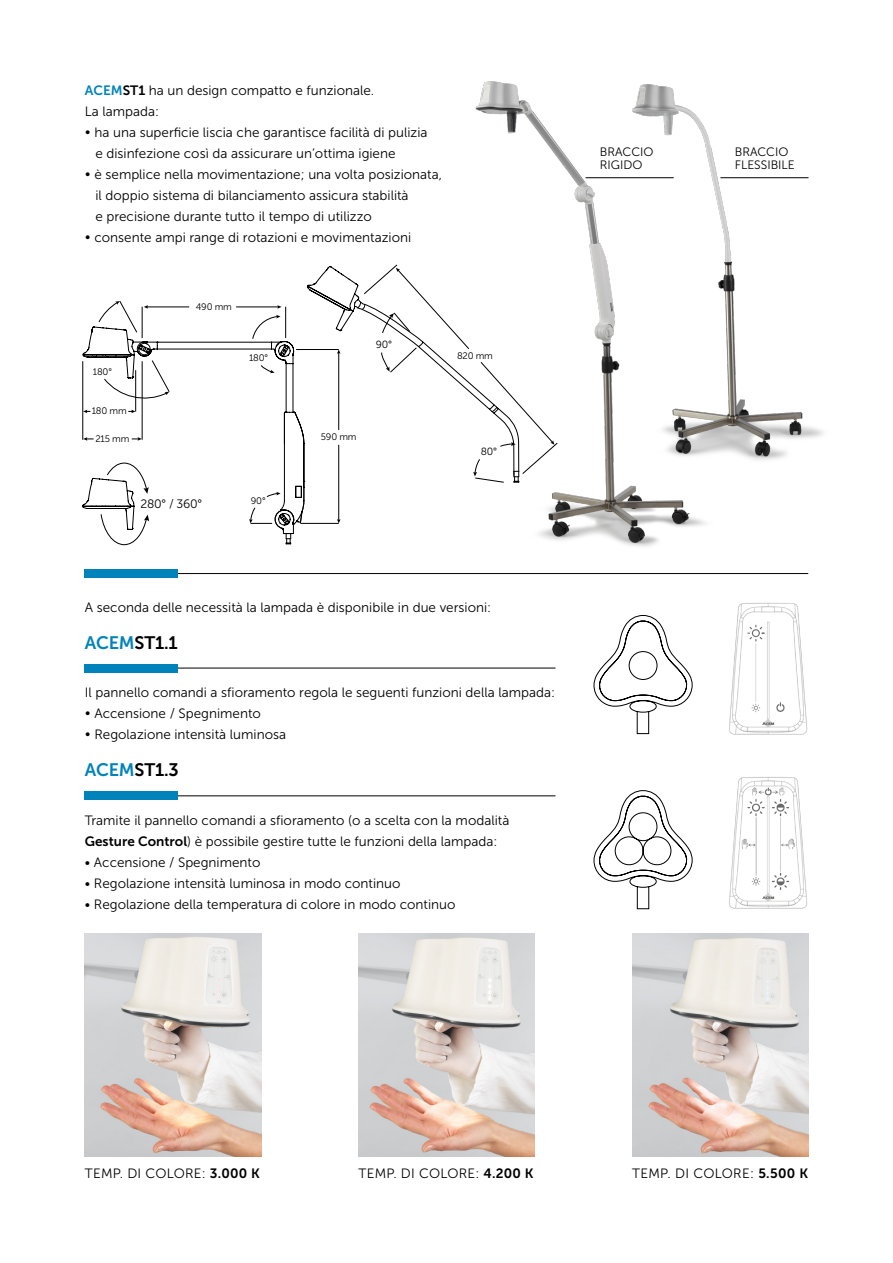
<style>
.page{position:relative;width:893px;height:1263px;background:#fff}
.page>*{position:absolute;margin:0;border:0;box-sizing:border-box;transform-origin:0 0}
.t1{font:18px "Museo Sans 700";letter-spacing:-.01em;color:#000}
.t2{font:13.5px/21px "Museo Sans 300";color:#000}
.t3{font:13.5px "Museo Sans 300";letter-spacing:.02em;color:#000}
.t4{font:13.5px "Museo Sans 300";letter-spacing:.025em;color:#000}
.t5{font:12.15px/13.5px "Museo Sans 300";color:#000}
.t6{font:10.35px "Museo Sans 300";color:#000}
.t7{font:9.45px "Museo Sans 300";letter-spacing:-.02em;color:#000}
.s1{font-family:"Museo Sans 700";color:#0083ba}
.s2{font-family:"Museo Sans 700"}
.s3{color:#0083ba}
</style>
<div class="page">
<img style="left:85px;top:933px;width:176px;height:223px">
<img style="left:358px;top:933px;width:177px;height:223px">
<img style="left:632px;top:933px;width:176px;height:223px">
<img style="left:475px;top:81px;width:231px;height:466px">
<img style="left:558px;top:81px;width:266px;height:406px">
<svg style="left:594px;top:615px;width:98px;height:119px"></svg>
<img style="left:729px;top:602px;width:79px;height:133px">
<svg style="left:594px;top:790px;width:98px;height:119px"></svg>
<img style="left:729px;top:777px;width:78px;height:132px">
<hr style="left:85px;top:668px;width:470px;height:1px;background:#000">
<div style="left:85px;top:664px;width:93px;height:8px;background:#0083ba"></div>
<hr style="left:85px;top:795px;width:470px;height:1px;background:#000">
<div style="left:85px;top:792px;width:93px;height:8px;background:#0083ba"></div>
<hr style="left:85px;top:573px;width:723px;height:1px;background:#000">
<div style="left:85px;top:569px;width:93px;height:9px;background:#0083ba"></div>
<svg style="left:475px;top:210px;width:44px;height:54px"></svg>
<svg style="left:82px;top:264px;width:476px;height:281px"></svg>
<hr style="left:586px;top:177px;width:88px;height:1px;background:#000">
<hr style="left:720px;top:177px;width:88px;height:1px;background:#000">
<p class="t2" style="left:85px;top:80px;width:291px"><span class="s1">ACEM</span><span class="s2">ST1</span> ha un design compatto e funzionale.<br>La lampada:</p>
<p class="t2" style="left:95px;top:122px;width:334px;text-indent:-11px">• ha una superficie liscia che garantisce facilità di pulizia e disinfezione così da assicurare un’ottima igiene</p>
<p class="t2" style="left:95px;top:164px;width:348px;text-indent:-11px">• è semplice nella movimentazione; una volta posizionata, il doppio sistema di bilanciamento assicura stabilità<br>e precisione durante tutto il tempo di utilizzo</p>
<p class="t2" style="left:85px;top:227px;width:328px">• consente ampi range di rotazioni e movimentazioni</p>
<p class="t7" style="left:93px;top:366px;width:21px">180°</p>
<p class="t7" style="left:92px;top:406px;width:36px">180 mm</p>
<p class="t7" style="left:95px;top:434px;width:35px">215 mm</p>
<p class="t7" style="left:196px;top:302px;width:38px">490 mm</p>
<p class="t7" style="left:249px;top:353px;width:21px">180°</p>
<p class="t5" style="left:141px;top:497px;width:63px">280° / 360°</p>
<p class="t7" style="left:251px;top:496px;width:16px">90°</p>
<p class="t6" style="left:376px;top:339px;width:18px">90°</p>
<p class="t7" style="left:321px;top:431px;width:37px">590 mm</p>
<p class="t7" style="left:457px;top:351px;width:37px">820 mm</p>
<p class="t6" style="left:481px;top:445px;width:18px">80°</p>
<p class="t2" style="left:85px;top:596px;width:408px">A seconda delle necessità la lampada è disponibile in due versioni:</p>
<h1 class="t1" style="left:85px;top:632px;width:94px"><span class="s3">ACEM</span>ST1.1</h1>
<p class="t2" style="left:85px;top:682px;width:472px">Il pannello comandi a sfioramento regola le seguenti funzioni della lampada:</p>
<p class="t2" style="left:85px;top:703px;width:178px">• Accensione / Spegnimento</p>
<p class="t2" style="left:85px;top:724px;width:203px">• Regolazione intensità luminosa</p>
<h1 class="t1" style="left:85px;top:760px;width:95px"><span class="s3">ACEM</span>ST1.3</h1>
<p class="t2" style="left:85px;top:810px;width:426px">Tramite il pannello comandi a sfioramento (o a scelta con la modalità<br><span class="s2">Gesture Control</span>) è possibile gestire tutte le funzioni della lampada:</p>
<p class="t2" style="left:85px;top:852px;width:177px">• Accensione / Spegnimento</p>
<p class="t2" style="left:85px;top:873px;width:317px">• Regolazione intensità luminosa in modo continuo</p>
<p class="t2" style="left:85px;top:894px;width:372px">• Regolazione della temperatura di colore in modo continuo</p>
<p class="t5" style="left:600px;top:145px;width:55px">BRACCIO<br>RIGIDO</p>
<p class="t5" style="left:735px;top:145px;width:62px">BRACCIO<br>FLESSIBILE</p>
<p class="t3" style="left:85px;top:1166px;width:177px">TEMP. DI COLORE: <span class="s2">3.000 K</span></p>
<p class="t3" style="left:358px;top:1166px;width:177px">TEMP. DI COLORE: <span class="s2">4.200 K</span></p>
<p class="t4" style="left:632px;top:1166px;width:177px">TEMP. DI COLORE: <span class="s2">5.500 K</span></p>
</div>
